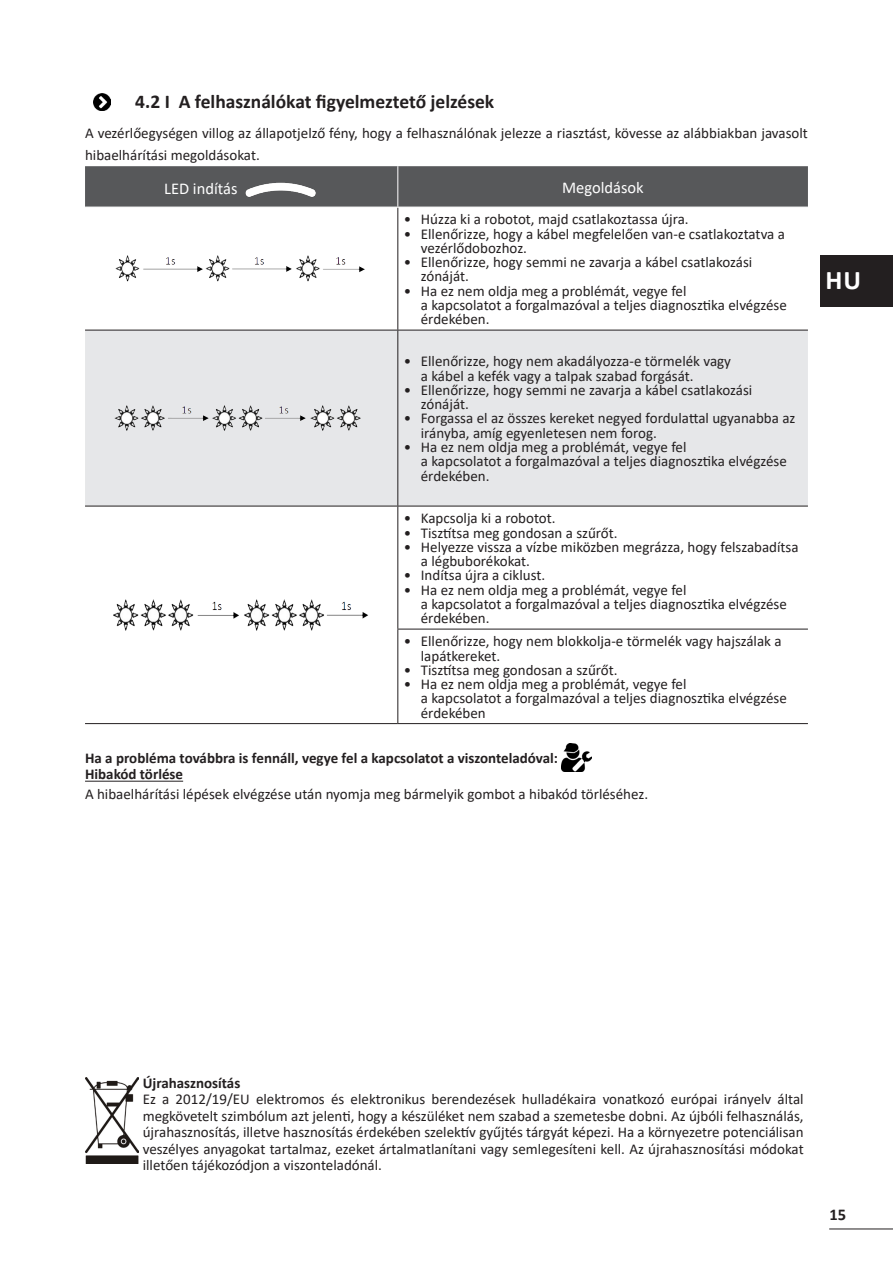
<style>
.page{position:relative;width:893px;height:1263px;background:#fff}
.page>*{position:absolute;margin:0;border:0;box-sizing:border-box;transform-origin:0 0}
.t1{font:700 27px "Calibri";color:#fff}
.Titre_2{font:700 19.5px "Calibri";color:#231f20}
.Titres_tableaux{font:16.5px "Calibri";color:#fff}
.t2{font:700 16.5px "Calibri";color:#231f20}
.Texte_Normal{font:15px/14.2px "Calibri";color:#231f20}
.mini_Interligne{font:15px/22.5px "Calibri";color:#231f20}
.Texte_Normal-2{font:700 15px "Calibri";color:#231f20}
.Texte_normal___puce{font:15px "Calibri";color:#231f20}
.Texte_normal___puce-2{font:700 15px "Calibri";color:#231f20}
</style>
<div class="page">
<hr style="left:829px;top:1228px;width:64px;height:1px;background:#231f20">
<hr style="left:85px;top:781px;width:98px;height:1px;background:#231f20">
<img style="left:94px;top:94px;width:17px;height:17px">
<div style="left:85px;top:166px;width:723px;height:41px;background:#57585a"></div>
<div style="left:85px;top:331px;width:723px;height:175px;background:#e6e7e9"></div>
<hr style="left:85px;top:723px;width:313px;height:1px;background:#231f20">
<hr style="left:397px;top:207px;width:1px;height:123px;background:#231f20">
<hr style="left:85px;top:330px;width:313px;height:1px;background:#231f20">
<hr style="left:398px;top:330px;width:410px;height:1px;background:#231f20">
<hr style="left:397px;top:330px;width:1px;height:176px;background:#231f20">
<hr style="left:85px;top:506px;width:313px;height:1px;background:#231f20">
<hr style="left:398px;top:506px;width:410px;height:1px;background:#231f20">
<hr style="left:397px;top:506px;width:1px;height:123px;background:#231f20">
<hr style="left:397px;top:629px;width:411px;height:1px;background:#231f20">
<hr style="left:397px;top:629px;width:1px;height:94px;background:#231f20">
<hr style="left:397px;top:166px;width:1px;height:41px;background:#fff">
<hr style="left:85px;top:207px;width:313px;height:1px;background:#fff">
<hr style="left:398px;top:723px;width:410px;height:1px;background:#231f20">
<img style="left:242px;top:181px;width:77px;height:19px">
<img style="left:115px;top:256px;width:250px;height:25px">
<img style="left:112px;top:405px;width:258px;height:26px">
<img style="left:114px;top:599px;width:254px;height:31px">
<img style="left:561px;top:744px;width:31px;height:27px">
<img style="left:85px;top:1078px;width:53px;height:85px">
<div style="left:821px;top:255px;width:72px;height:51px;background:#231f20"></div>
<p class="Titre_2" style="left:135px;top:88px;width:360px">4.2 I A felhasználókat figyelmeztető jelzések</p>
<p class="mini_Interligne" style="left:85px;top:121px;width:724px">A vezérlőegységen villog az állapotjelző fény, hogy a felhasználónak jelezze a riasztást, kövesse az alábbiakban javasolt hibaelhárítási megoldásokat.</p>
<p class="Titres_tableaux" style="left:164px;top:177px;width:75px">LED indítás</p>
<p class="Titres_tableaux" style="left:562px;top:176px;width:83px">Megoldások</p>
<p class="Texte_Normal" style="left:404px;top:212px;width:286px">• Húzza ki a robotot, majd csatlakoztassa újra.</p>
<p class="Texte_Normal" style="left:421px;top:226px;width:366px;text-indent:-17px">• Ellenőrizze, hogy a kábel megfelelően van-e csatlakoztatva a vezérlődobozhoz.</p>
<p class="Texte_Normal" style="left:421px;top:255px;width:333px;text-indent:-17px">• Ellenőrizze, hogy semmi ne zavarja a kábel csatlakozási zónáját.</p>
<p class="Texte_Normal" style="left:421px;top:283px;width:368px;text-indent:-17px">• Ha ez nem oldja meg a problémát, vegye fel<br>a kapcsolatot a forgalmazóval a teljes diagnosztika elvégzése érdekében.</p>
<p class="Texte_Normal" style="left:421px;top:354px;width:312px;text-indent:-17px">• Ellenőrizze, hogy nem akadályozza-e törmelék vagy a kábel a kefék vagy a talpak szabad forgását.</p>
<p class="Texte_Normal" style="left:421px;top:382px;width:333px;text-indent:-17px">• Ellenőrizze, hogy semmi ne zavarja a kábel csatlakozási zónáját.</p>
<p class="Texte_Normal" style="left:421px;top:411px;width:376px;text-indent:-17px">• Forgassa el az összes kereket negyed fordulattal ugyanabba az irányba, amíg egyenletesen nem forog.</p>
<p class="Texte_Normal" style="left:421px;top:439px;width:368px;line-height:14.7px;text-indent:-17px">• Ha ez nem oldja meg a problémát, vegye fel<br>a kapcsolatot a forgalmazóval a teljes diagnosztika elvégzése érdekében.</p>
<p class="Texte_Normal" style="left:404px;top:511px;width:153px">• Kapcsolja ki a robotot.</p>
<p class="Texte_Normal" style="left:404px;top:525px;width:215px">• Tisztítsa meg gondosan a szűrőt.</p>
<p class="Texte_Normal" style="left:421px;top:539px;width:379px;text-indent:-17px">• Helyezze vissza a vízbe miközben megrázza, hogy felszabadítsa a légbuborékokat.</p>
<p class="Texte_Normal" style="left:404px;top:568px;width:143px">• Indítsa újra a ciklust.</p>
<p class="Texte_Normal" style="left:421px;top:582px;width:368px;text-indent:-17px">• Ha ez nem oldja meg a problémát, vegye fel<br>a kapcsolatot a forgalmazóval a teljes diagnosztika elvégzése érdekében.</p>
<p class="Texte_Normal" style="left:421px;top:634px;width:362px;text-indent:-17px">• Ellenőrizze, hogy nem blokkolja-e törmelék vagy hajszálak a lapátkereket.</p>
<p class="Texte_Normal" style="left:404px;top:662px;width:215px">• Tisztítsa meg gondosan a szűrőt.</p>
<p class="Texte_Normal" style="left:421px;top:677px;width:368px;text-indent:-17px">• Ha ez nem oldja meg a problémát, vegye fel<br>a kapcsolatot a forgalmazóval a teljes diagnosztika elvégzése érdekében</p>
<p class="Texte_Normal-2" style="left:85px;top:747px;width:474px">Ha a probléma továbbra is fennáll, vegye fel a kapcsolatot a viszonteladóval:</p>
<p class="Texte_normal___puce-2" style="left:85px;top:764px;width:100px">Hibakód törlése</p>
<p class="Texte_normal___puce" style="left:85px;top:783px;width:565px">A hibaelhárítási lépések elvégzése után nyomja meg bármelyik gombot a hibakód törléséhez.</p>
<h1 class="t1" style="left:825px;top:261px;width:37px">HU</h1>
<p class="Texte_Normal-2" style="left:143px;top:1072px;width:99px">Újrahasznosítás</p>
<p class="Texte_Normal" style="left:143px;top:1091px;width:662px;line-height:16.5px;text-align:justify">Ez a 2012/19/EU elektromos és elektronikus berendezések hulladékaira vonatkozó európai irányelv által megkövetelt szimbólum azt jelenti, hogy a készüléket nem szabad a szemetesbe dobni. Az újbóli felhasználás, újrahasznosítás, illetve hasznosítás érdekében szelektív gyűjtés tárgyát képezi. Ha a környezetre potenciálisan veszélyes anyagokat tartalmaz, ezeket ártalmatlanítani vagy semlegesíteni kell. Az újrahasznosítási módokat illetően tájékozódjon a viszonteladónál.</p>
<p class="t2" style="left:829px;top:1203px;width:18px">15</p>
</div>
